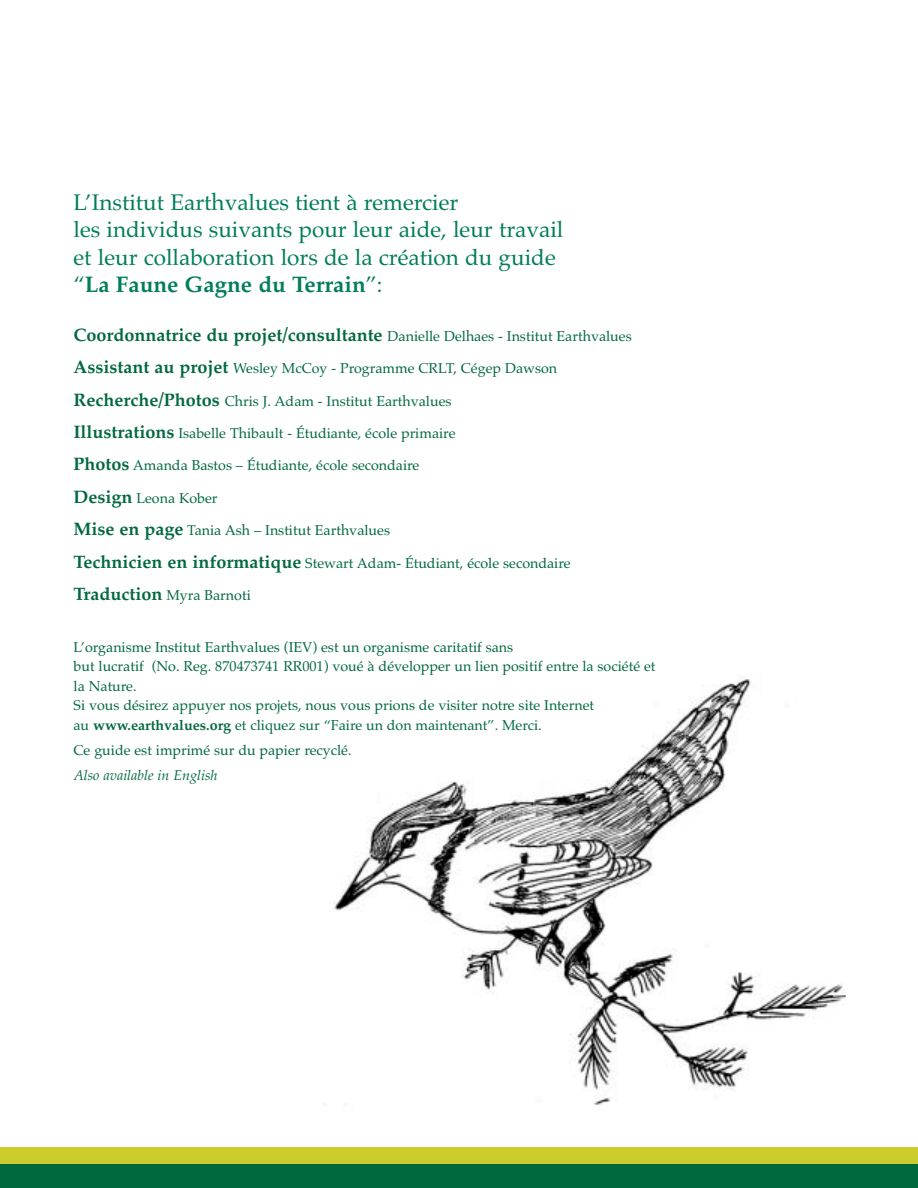
<style>
.page{position:relative;width:918px;height:1188px;background:#fff}
.page>*{position:absolute;margin:0;border:0;box-sizing:border-box;transform-origin:0 0}
.t1{font:22.5px/27.5px "Palatino";color:#007d5b}
.t2{font:14.25px/19.5px "Palatino";color:#00693e}
.t3{font:italic 14.25px "Palatino";color:#00693e}
.s1{font-weight:700}
.s2{font-weight:700;font-size:18px}
</style>
<div class="page">
<img style="left:334px;top:677px;width:512px;height:428px">
<div style="left:0;top:1148px;width:918px;height:25px;background:#cccc2d"></div>
<div style="left:0;top:1164px;width:918px;height:24px;background:#00693e"></div>
<h1 class="t1" style="left:74px;top:191px;width:492px">L’Institut Earthvalues tient à remercier<br>les individus suivants pour leur aide, leur travail et leur collaboration lors de la création du guide “<span class="s1">La Faune Gagne du Terrain</span>”:</h1>
<p class="t2" style="left:74px;top:328px;width:560px"><span class="s2">Coordonnatrice du projet/consultante</span> Danielle Delhaes - Institut Earthvalues</p>
<p class="t2" style="left:74px;top:360px;width:485px"><span class="s2">Assistant au projet</span> Wesley McCoy - Programme CRLT, Cégep Dawson</p>
<p class="t2" style="left:74px;top:393px;width:380px"><span class="s2">Recherche/Photos</span> Chris J. Adam - Institut Earthvalues</p>
<p class="t2" style="left:74px;top:425px;width:383px"><span class="s2">Illustrations</span> Isabelle Thibault - Étudiante, école primaire</p>
<p class="t2" style="left:74px;top:458px;width:347px"><span class="s2">Photos</span> Amanda Bastos – Étudiante, école secondaire</p>
<p class="t2" style="left:74px;top:490px;width:145px"><span class="s2">Design</span> Leona Kober</p>
<p class="t2" style="left:74px;top:522px;width:318px"><span class="s2">Mise en page</span> Tania Ash – Institut Earthvalues</p>
<p class="t2" style="left:74px;top:555px;width:499px"><span class="s2">Technicien en informatique</span> Stewart Adam- Étudiant, école secondaire</p>
<p class="t2" style="left:74px;top:587px;width:179px"><span class="s2">Traduction</span> Myra Barnoti</p>
<p class="t2" style="left:74px;top:639px;width:584px">L’organisme Institut Earthvalues (IEV) est un organisme caritatif sans<br>but lucratif (No. Reg. 870473741 RR001) voué à développer un lien positif entre la société et la Nature.<br>Si vous désirez appuyer nos projets, nous vous prions de visiter notre site Internet<br>au <span class="s1">www.earthvalues.org</span> et cliquez sur “Faire un don maintenant”. Merci.</p>
<p class="t2" style="left:74px;top:742px;width:280px">Ce guide est imprimé sur du papier recyclé.</p>
<p class="t3" style="left:74px;top:769px;width:146px">Also available in English</p>
</div>
